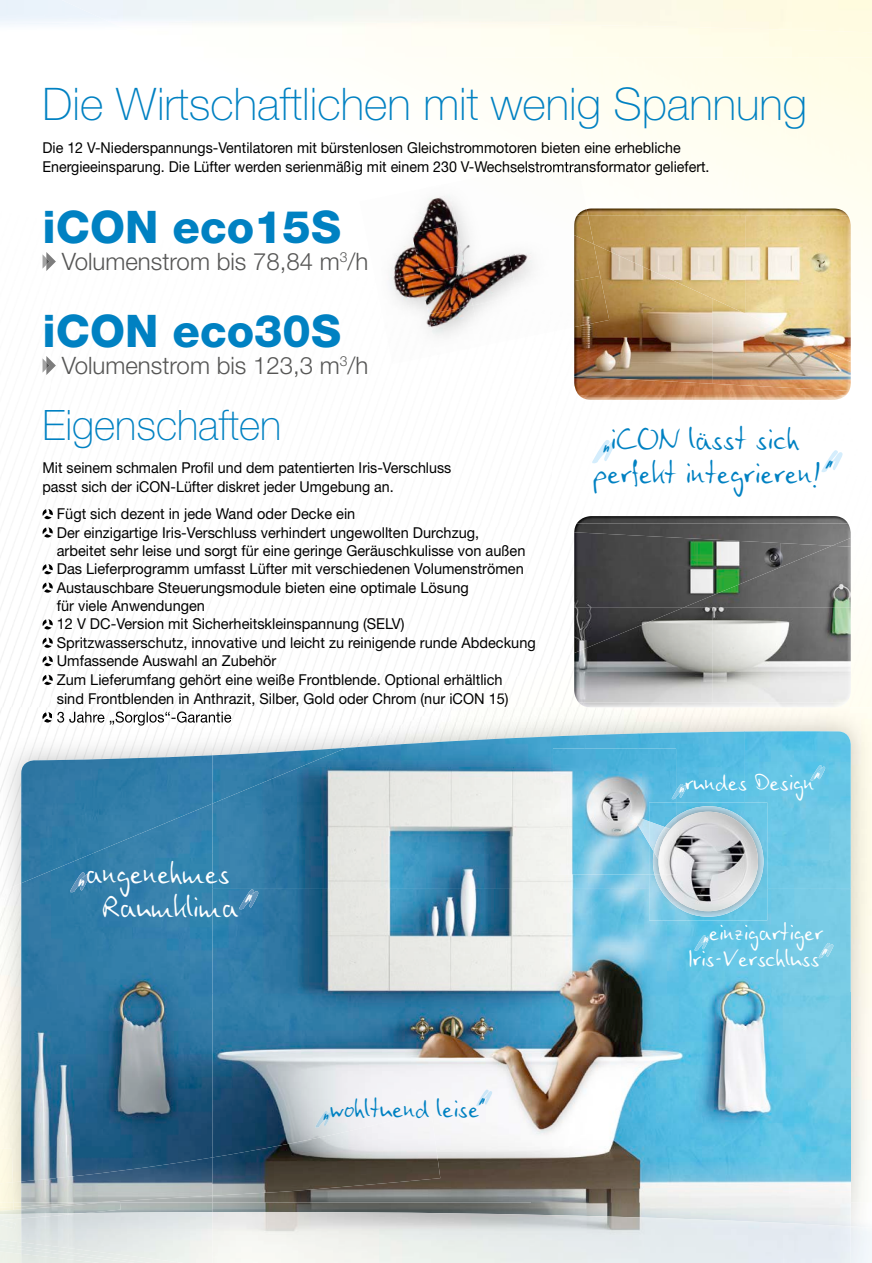
<style>
.page{position:relative;width:872px;height:1263px;background:#fff}
.page>*{position:absolute;margin:0;border:0;box-sizing:border-box;transform-origin:0 0}
.t1{font:100 45px "Helvetica Neue LT";color:#0081c2}
.t2{font:800 45px "Helvetica Neue LT";color:#0081c2}
.t3{font:100 42px "Helvetica Neue LT";color:#0081c2}
.t4{font:34.5px/34.5px "Ego LT";color:#fff}
.t5{font:34.35px/34.3px "Ego LT";color:#0081c2}
.t6{font:28.95px "Ego LT";color:#0081c2}
.t7{font:26.55px/26.5px "Ego LT";color:#fff;text-align:center}
.t8{font:300 24px "Helvetica Neue LT";color:#565655}
.t9{font:15px/18.5px "Helvetica Neue LT";color:#000}
.t10{font:15px/18.8px "Helvetica Neue LT";color:#000;scale:.95 1}
</style>
<div class="page">
<img style="left:0;top:254px;width:51px;height:453px">
<img style="left:51px;top:550px;width:196px;height:157px">
<img style="left:57px;top:693px;width:155px;height:14px">
<img style="left:850px;top:538px;width:1px;height:70px">
<img style="left:212px;top:608px;width:232px;height:99px">
<img style="left:444px;top:608px;width:428px;height:99px">
<img style="left:445px;top:693px;width:63px;height:14px">
<img style="left:819px;top:58px;width:53px;height:314px">
<svg style="left:43px;top:509px;width:10px;height:10px"></svg>
<svg style="left:43px;top:527px;width:10px;height:10px"></svg>
<svg style="left:43px;top:564px;width:10px;height:10px"></svg>
<svg style="left:43px;top:582px;width:10px;height:11px"></svg>
<svg style="left:43px;top:619px;width:10px;height:10px"></svg>
<svg style="left:43px;top:638px;width:10px;height:10px"></svg>
<svg style="left:43px;top:656px;width:10px;height:10px"></svg>
<svg style="left:43px;top:675px;width:10px;height:10px"></svg>
<img style="left:46px;top:252px;width:10px;height:19px">
<img style="left:43px;top:254px;width:3px;height:15px">
<svg style="left:46px;top:258px;width:4px;height:7px"></svg>
<img style="left:46px;top:356px;width:10px;height:19px">
<img style="left:43px;top:358px;width:3px;height:15px">
<svg style="left:46px;top:362px;width:4px;height:7px"></svg>
<img style="left:577px;top:376px;width:274px;height:162px">
<img style="left:592px;top:440px;width:22px;height:23px">
<img style="left:821px;top:450px;width:21px;height:22px">
<img style="left:579px;top:703px;width:267px;height:4px">
<img style="left:574px;top:546px;width:109px;height:62px">
<img style="left:683px;top:546px;width:167px;height:62px">
<img style="left:574px;top:608px;width:109px;height:86px">
<img style="left:712px;top:608px;width:138px;height:95px">
<img style="left:574px;top:523px;width:276px;height:23px">
<img style="left:832px;top:538px;width:18px;height:9px">
<img style="left:579px;top:395px;width:267px;height:5px">
<img style="left:586px;top:208px;width:262px;height:8px">
<img style="left:574px;top:313px;width:138px;height:63px">
<img style="left:712px;top:313px;width:138px;height:78px">
<img style="left:594px;top:216px;width:151px;height:97px">
<img style="left:745px;top:216px;width:105px;height:146px">
<img style="left:574px;top:376px;width:275px;height:19px">
<img style="left:493px;top:161px;width:87px;height:14px">
<svg style="left:577px;top:209px;width:11px;height:7px"></svg>
<img style="left:574px;top:235px;width:26px;height:41px">
<img style="left:574px;top:276px;width:35px;height:51px">
<img style="left:574px;top:216px;width:20px;height:28px">
<img style="left:418px;top:196px;width:30px;height:28px">
<img style="left:448px;top:195px;width:14px;height:29px">
<img style="left:390px;top:239px;width:22px;height:35px">
<img style="left:412px;top:224px;width:44px;height:50px">
<img style="left:456px;top:215px;width:15px;height:50px">
<img style="left:389px;top:274px;width:31px;height:37px">
<img style="left:420px;top:265px;width:44px;height:49px">
<img style="left:464px;top:256px;width:45px;height:49px">
<img style="left:509px;top:252px;width:24px;height:39px">
<img style="left:425px;top:314px;width:3px;height:12px">
<img style="left:428px;top:305px;width:45px;height:31px">
<img style="left:473px;top:296px;width:36px;height:22px">
<img style="left:517px;top:290px;width:16px;height:1px">
<img style="left:0;top:707px;width:212px;height:176px">
<img style="left:0;top:883px;width:21px;height:319px">
<img style="left:217px;top:707px;width:129px;height:28px">
<img style="left:820px;top:707px;width:52px;height:495px">
<img style="left:346px;top:707px;width:474px;height:28px">
<img style="left:0;top:1148px;width:13px;height:35px">
<svg style="left:43px;top:712px;width:10px;height:10px"></svg>
<img style="left:53px;top:711px;width:159px;height:15px">
<img style="left:212px;top:711px;width:19px;height:15px">
<img style="left:589px;top:707px;width:246px;height:1px">
<img style="left:21px;top:755px;width:191px;height:98px">
<img style="left:21px;top:853px;width:191px;height:304px">
<img style="left:92px;top:804px;width:120px;height:49px">
<img style="left:212px;top:889px;width:638px;height:313px">
<img style="left:745px;top:731px;width:105px;height:158px">
<img style="left:212px;top:836px;width:437px;height:53px">
<img style="left:638px;top:731px;width:107px;height:71px">
<img style="left:212px;top:735px;width:372px;height:101px">
<img style="left:584px;top:733px;width:54px;height:16px">
<img style="left:21px;top:1157px;width:191px;height:106px">
<img style="left:212px;top:1110px;width:228px;height:86px">
<img style="left:212px;top:1202px;width:652px;height:24px">
<svg style="left:0;top:1202px;width:21px;height:8px"></svg>
<img style="left:21px;top:1202px;width:100px;height:12px">
<img style="left:21px;top:1202px;width:69px;height:4px">
<img style="left:212px;top:1212px;width:638px;height:51px">
<img style="left:21px;top:1242px;width:163px;height:21px">
<img style="left:21px;top:1213px;width:64px;height:5px">
<img style="left:649px;top:802px;width:118px;height:118px">
<img style="left:654px;top:806px;width:109px;height:111px">
<img style="left:476px;top:1089px;width:16px;height:17px">
<img style="left:315px;top:1111px;width:16px;height:17px">
<img style="left:553px;top:749px;width:123px;height:125px">
<img style="left:632px;top:815px;width:17px;height:29px">
<img style="left:649px;top:802px;width:27px;height:72px">
<img style="left:649px;top:821px;width:4px;height:31px">
<img style="left:653px;top:816px;width:23px;height:58px">
<img style="left:654px;top:827px;width:4px;height:33px">
<img style="left:658px;top:823px;width:18px;height:51px">
<img style="left:239px;top:889px;width:19px;height:20px">
<img style="left:70px;top:872px;width:19px;height:20px">
<img style="left:818px;top:943px;width:15px;height:15px">
<img style="left:694px;top:935px;width:15px;height:16px">
<img style="left:810px;top:765px;width:15px;height:15px">
<img style="left:676px;top:784px;width:10px;height:14px">
<svg style="left:672px;top:791px;width:4px;height:8px"></svg>
<h1 class="t1" style="left:43px;top:79px;width:766px">Die Wirtschaftlichen mit wenig Spannung</h1>
<p class="t10" style="left:43px;top:139px;width:703px">Die 12 V-Niederspannungs-Ventilatoren mit bürstenlosen Gleichstrommotoren bieten eine erhebliche<br>Energieeinsparung. Die Lüfter werden serienmäßig mit einem 230 V-Wechselstromtransformator geliefert.</p>
<h1 class="t2" style="left:43px;top:200px;width:300px">iCON eco15S</h1>
<h3 class="t8" style="left:62px;top:247px;width:308px">Volumenstrom bis 78,84 m<sup>3</sup>/h</h3>
<h1 class="t2" style="left:43px;top:304px;width:300px">iCON eco30S</h1>
<h3 class="t8" style="left:62px;top:351px;width:308px">Volumenstrom bis 123,3 m<sup>3</sup>/h</h3>
<h2 class="t3" style="left:43px;top:401px;width:240px">Eigenschaften</h2>
<p class="t10" style="left:43px;top:458px;width:432px">Mit seinem schmalen Profil und dem patentierten Iris-Verschluss passt sich der iCON-Lüfter diskret jeder Umgebung an.</p>
<p class="t9" style="left:57px;top:504px;width:480px">Fügt sich dezent in jede Wand oder Decke ein<br>Der einzigartige Iris-Verschluss verhindert ungewollten Durchzug,<br>arbeitet sehr leise und sorgt für eine geringe Geräuschkulisse von außen Das Lieferprogramm umfasst Lüfter mit verschiedenen Volumenströmen Austauschbare Steuerungsmodule bieten eine optimale Lösung<br>für viele Anwendungen<br>12 V DC-Version mit Sicherheitskleinspannung (SELV)<br>Spritzwasserschutz, innovative und leicht zu reinigende runde Abdeckung Umfassende Auswahl an Zubehör<br>Zum Lieferumfang gehört eine weiße Frontblende. Optional erhältlich<br>sind Frontblenden in Anthrazit, Silber, Gold oder Chrom (nur iCON 15)</p>
<h3 class="t4" style="left:102px;top:853px;width:152px;text-indent:-25px">„angenehmes<br>Raumklima“</h3>
<h3 class="t6" style="left:323px;top:1090px;width:164px">„wohltuend leise“</h3>
<h3 class="t5" style="left:593px;top:420px;width:241px">„iCON lässt sich perfekt integrieren!“</h3>
<h3 class="t7" style="left:679px;top:767px;width:142px">„rundes Design“</h3>
<h3 class="t7" style="left:688px;top:917px;width:140px">„einzigartiger<br>Iris-Verschluss“</h3>
</div>
